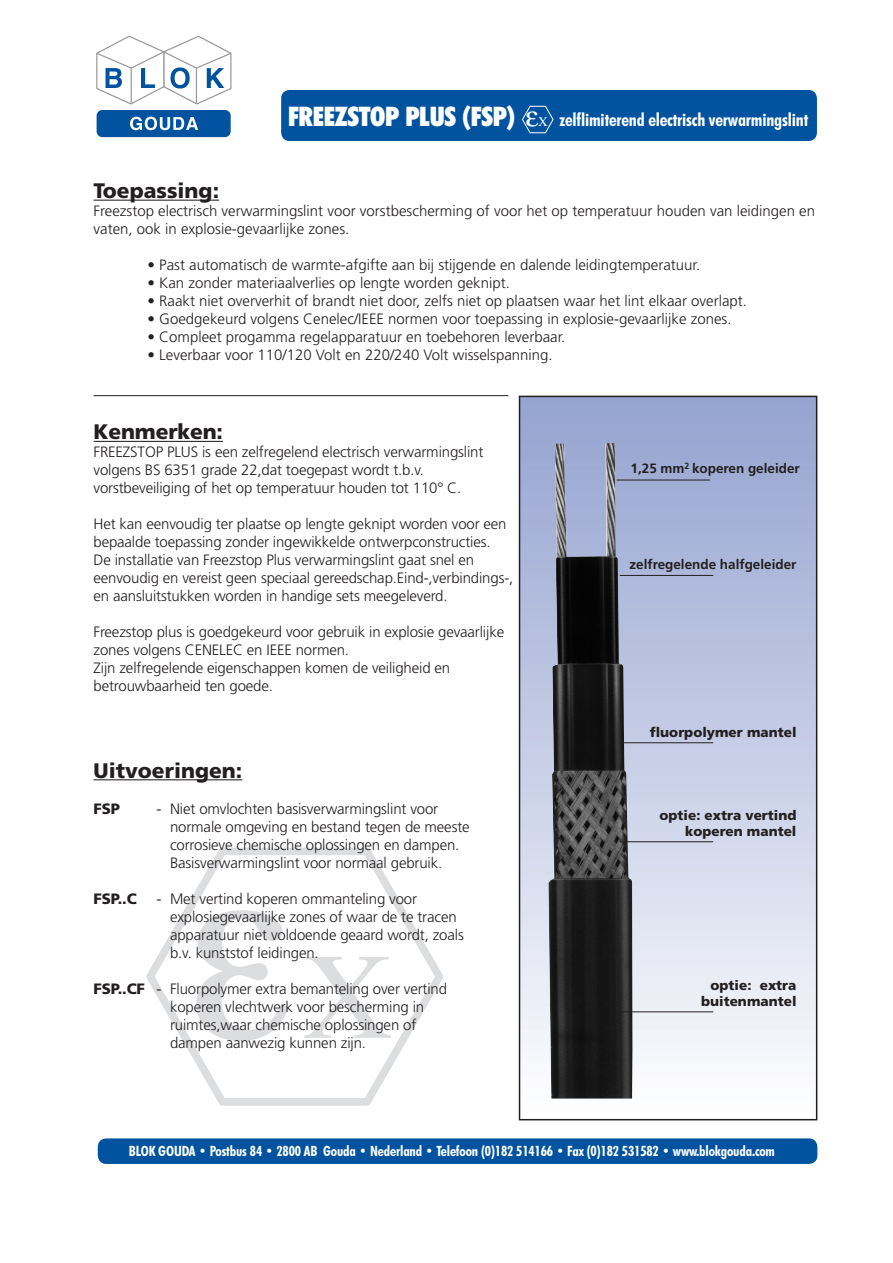
<style>
.page{position:relative;width:893px;height:1263px;background:#fff}
.page>*{position:absolute;margin:0;border:0;box-sizing:border-box;transform-origin:0 0}
.Normaal{font:900 condensed 27px "Futura BT";letter-spacing:-.01em;color:#fff}
.Normaal-2{font:900 21px "Frutiger LT";color:#231f20}
.Normaal-3{font:700 condensed 18px "Futura BT";letter-spacing:-.01em;color:#fff}
.Normaal-4{font:300 15px/18px "Frutiger LT";letter-spacing:-.01em;color:#231f20}
.Normaal-5{font:900 15px "Frutiger LT";letter-spacing:-.01em;color:#231f20}
.Normaal-6{font:700 condensed 14.25px "Futura BT";letter-spacing:-.01em;color:#fff}
.Normaal-7{font:900 13.5px "Frutiger LT";color:#231f20}
.Normaal-8{font:700 13.5px "Frutiger LT";color:#231f20}
.s1{font-weight:400}
.s2{font-weight:900}
</style>
<div class="page">
<svg style="left:146px;top:847px;width:297px;height:259px"></svg>
<svg style="left:196px;top:910px;width:93px;height:131px"></svg>
<svg style="left:304px;top:957px;width:87px;height:81px"></svg>
<hr style="left:94px;top:200px;width:125px;height:1px;background:#231f20">
<hr style="left:94px;top:441px;width:129px;height:1px;background:#231f20">
<hr style="left:94px;top:779px;width:148px;height:1px;background:#231f20">
<div style="left:519px;top:396px;width:298px;height:724px;background:linear-gradient(to bottom,#93a2d0,#fdfdfe)"></div>
<img style="left:548px;top:443px;width:84px;height:655px">
<div style="left:519px;top:396px;width:298px;height:724px;border:2px solid #231f20"></div>
<hr style="left:94px;top:395px;width:414px;height:1px;background:#231f20">
<hr style="left:620px;top:742px;width:93px;height:1px;background:#231f20">
<hr style="left:620px;top:841px;width:93px;height:1px;background:#231f20">
<hr style="left:620px;top:1011px;width:93px;height:1px;background:#231f20">
<div style="left:281px;top:90px;width:536px;height:51px;background:#0153a0;border-radius:9px"></div>
<svg style="left:96px;top:35px;width:136px;height:70px"></svg>
<div style="left:97px;top:110px;width:134px;height:27px;background:#0153a0;border-radius:6px"></div>
<svg style="left:130px;top:117px;width:68px;height:13px"></svg>
<div style="left:98px;top:1138px;width:719px;height:26px;background:#0153a0;border-radius:9px"></div>
<hr style="left:617px;top:480px;width:93px;height:1px;background:#231f20">
<hr style="left:620px;top:575px;width:93px;height:1px;background:#231f20">
<svg style="left:522px;top:106px;width:32px;height:27px"></svg>
<p class="Normaal" style="left:288px;top:100px;width:229px">FREEZSTOP PLUS (FSP)</p>
<p class="Normaal-3" style="left:559px;top:109px;width:250px">zelflimiterend electrisch verwarmingslint</p>
<p class="Normaal-2" style="left:94px;top:178px;width:127px">Toepassing:</p>
<p class="Normaal-4" style="left:94px;top:202px;width:723px">Freezstop electrisch verwarmingslint voor vorstbescherming of voor het op temperatuur houden van leidingen en vaten, ook in explosie-gevaarlijke zones.</p>
<p class="Normaal-4" style="left:148px;top:256px;width:554px">• Past automatisch de warmte-afgifte aan bij stijgende en dalende leidingtemperatuur.</p>
<p class="Normaal-4" style="left:148px;top:274px;width:364px">• Kan zonder materiaalverlies op lengte worden geknipt.</p>
<p class="Normaal-4" style="left:148px;top:292px;width:601px">• Raakt niet oververhit of brandt niet door, zelfs niet op plaatsen waar het lint elkaar overlapt.</p>
<p class="Normaal-4" style="left:148px;top:310px;width:585px">• Goedgekeurd volgens Cenelec/IEEE normen voor toepassing in explosie-gevaarlijke zones.</p>
<p class="Normaal-4" style="left:148px;top:328px;width:419px">• Compleet progamma regelapparatuur en toebehoren leverbaar.</p>
<p class="Normaal-4" style="left:148px;top:346px;width:407px">• Leverbaar voor 110/120 Volt en 220/240 Volt wisselspanning.</p>
<p class="Normaal-2" style="left:94px;top:419px;width:131px">Kenmerken:</p>
<p class="Normaal-4" style="left:94px;top:443px;width:391px">FREEZSTOP PLUS is een zelfregelend electrisch verwarmingslint volgens BS 6351 grade 22,dat toegepast wordt t.b.v. vorstbeveiliging of het op temperatuur houden tot 110° C.</p>
<p class="Normaal-4" style="left:94px;top:515px;width:421px">Het kan eenvoudig ter plaatse op lengte geknipt worden voor een bepaalde toepassing zonder ingewikkelde ontwerpconstructies.<br>De installatie van Freezstop Plus verwarmingslint gaat snel en eenvoudig en vereist geen speciaal gereedschap.Eind-,verbindings-, en aansluitstukken worden in handige sets meegeleverd.</p>
<p class="Normaal-4" style="left:94px;top:623px;width:412px">Freezstop plus is goedgekeurd voor gebruik in explosie gevaarlijke zones volgens CENELEC en IEEE normen.</p>
<p class="Normaal-4" style="left:94px;top:659px;width:358px">Zijn zelfregelende eigenschappen komen de veiligheid en betrouwbaarheid ten goede.</p>
<p class="Normaal-2" style="left:94px;top:758px;width:150px">Uitvoeringen:</p>
<p class="Normaal-5" style="left:94px;top:799px;width:28px">FSP</p>
<p class="Normaal-4" style="left:157px;top:800px;width:283px"><span class="s1">-</span> Niet omvlochten basisverwarmingslint voor</p>
<p class="Normaal-4" style="left:170px;top:818px;width:301px">normale omgeving en bestand tegen de meeste corrosieve chemische oplossingen en dampen.</p>
<p class="Normaal-4" style="left:170px;top:854px;width:274px">Basisverwarmingslint voor normaal gebruik.</p>
<p class="Normaal-5" style="left:94px;top:889px;width:45px">FSP..C</p>
<p class="Normaal-4" style="left:157px;top:890px;width:262px"><span class="s1">-</span> Met vertind koperen ommanteling voor</p>
<p class="Normaal-4" style="left:170px;top:908px;width:288px">explosiegevaarlijke zones of waar de te tracen</p>
<p class="Normaal-4" style="left:170px;top:926px;width:295px">apparatuur niet voldoende geaard wordt, zoals</p>
<p class="Normaal-4" style="left:170px;top:944px;width:150px">b.v. kunststof leidingen.</p>
<p class="Normaal-4" style="left:94px;top:980px;width:355px"><span class="s2">FSP..CF</span> <span class="s1">-</span> Fluorpolymer extra bemanteling over vertind</p>
<p class="Normaal-4" style="left:170px;top:998px;width:256px">koperen vlechtwerk voor bescherming in</p>
<p class="Normaal-4" style="left:170px;top:1016px;width:248px">ruimtes,waar chemische oplossingen of</p>
<p class="Normaal-4" style="left:170px;top:1034px;width:198px">dampen aanwezig kunnen zijn.</p>
<p class="Normaal-8" style="left:631px;top:461px;width:171px">1,25 mm<sup>2</sup> koperen geleider</p>
<p class="Normaal-8" style="left:629px;top:556px;width:169px">zelfregelende halfgeleider</p>
<p class="Normaal-7" style="left:650px;top:724px;width:148px">fluorpolymer mantel</p>
<p class="Normaal-7" style="left:660px;top:807px;width:138px">optie: extra vertind</p>
<p class="Normaal-7" style="left:685px;top:823px;width:113px">koperen mantel</p>
<p class="Normaal-7" style="left:711px;top:977px;width:87px">optie: extra</p>
<p class="Normaal-7" style="left:701px;top:993px;width:97px">buitenmantel</p>
<p class="Normaal-6" style="left:129px;top:1143px;width:647px">BLOK GOUDA • Postbus 84 • 2800 AB Gouda • Nederland • Telefoon (0)182 514166 • Fax (0)182 531582 • www.blokgouda.com</p>
</div>
